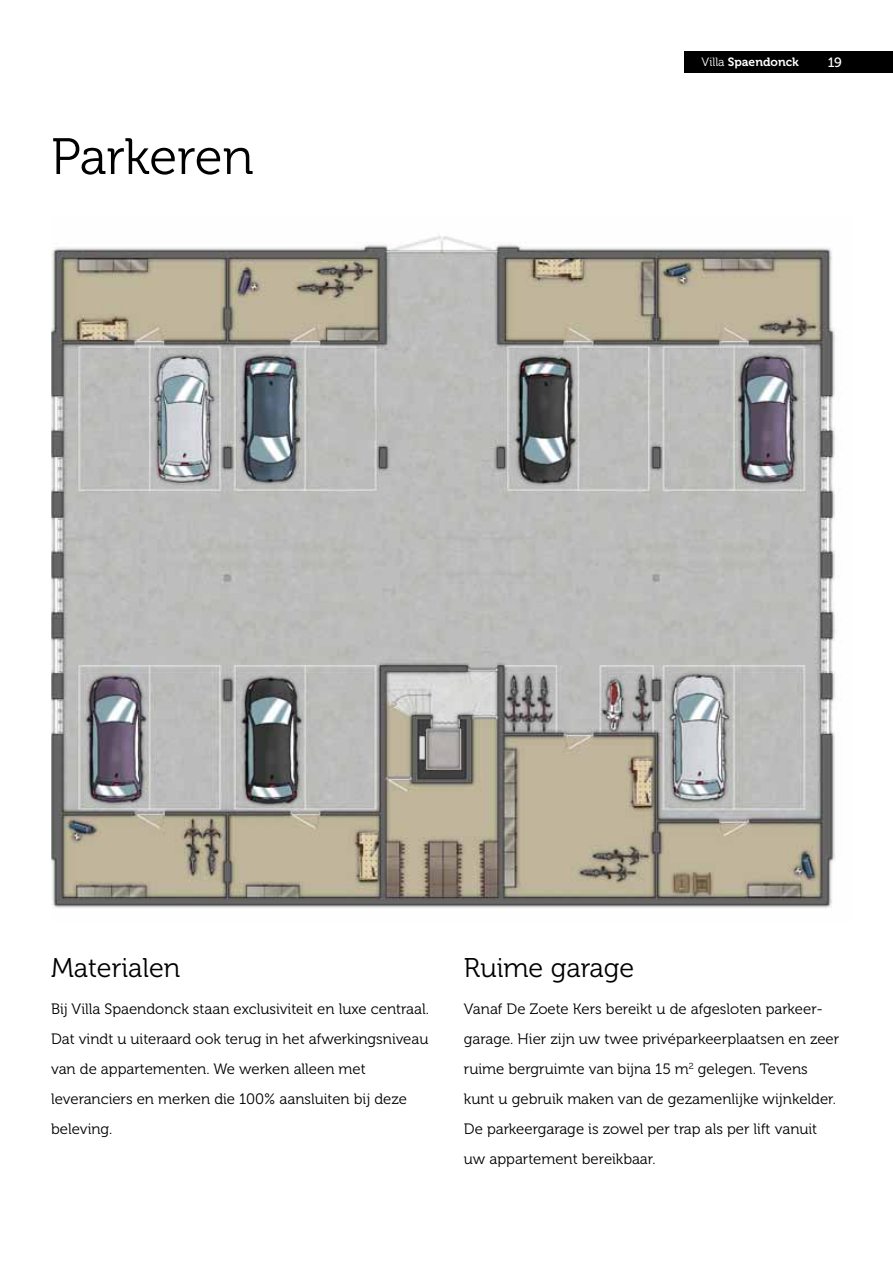
<style>
.page{position:relative;width:893px;height:1263px;background:#fff}
.page>*{position:absolute;margin:0;border:0;box-sizing:border-box;transform-origin:0 0}
.Koppen{font:51px "Museo 300";letter-spacing:-.01em;color:#000}
.pagina_koppen{font:27px "Museo 300";color:#000}
.platte_tekst{font:15px/30px "Museo 300";color:#000}
.t1{font:13.5px "Museo 500";color:#fff}
.t2{font:12px "Museo 700";color:#fff}
.s1{font-family:"Museo 300"}
</style>
<div class="page">
<div style="left:685px;top:51px;width:208px;height:21px;background:#000"></div>
<img style="left:51px;top:235px;width:784px;height:673px">
<p class="Koppen" style="left:51px;top:129px;width:204px">Parkeren</p>
<p class="t2" style="left:701px;top:55px;width:99px"><span class="s1">Villa</span> Spaendonck</p>
<p class="t1" style="left:828px;top:55px;width:16px">19</p>
<p class="pagina_koppen" style="left:51px;top:953px;width:131px">Materialen</p>
<p class="platte_tekst" style="left:51px;top:994px;width:379px">Bij Villa Spaendonck staan exclusiviteit en luxe centraal.<br>Dat vindt u uiteraard ook terug in het afwerkingsniveau van de appartementen. We werken alleen met leveranciers en merken die 100% aansluiten bij deze beleving.</p>
<p class="pagina_koppen" style="left:464px;top:953px;width:172px">Ruime garage</p>
<p class="platte_tekst" style="left:464px;top:994px;width:377px">Vanaf De Zoete Kers bereikt u de afgesloten parkeer&shy;garage. Hier zijn uw twee privéparkeerplaatsen en zeer ruime bergruimte van bijna 15 m<sup>2</sup> gelegen. Tevens kunt u gebruik maken van de gezamenlijke wijnkelder.<br>De parkeergarage is zowel per trap als per lift vanuit uw appartement bereikbaar.</p>
</div>
